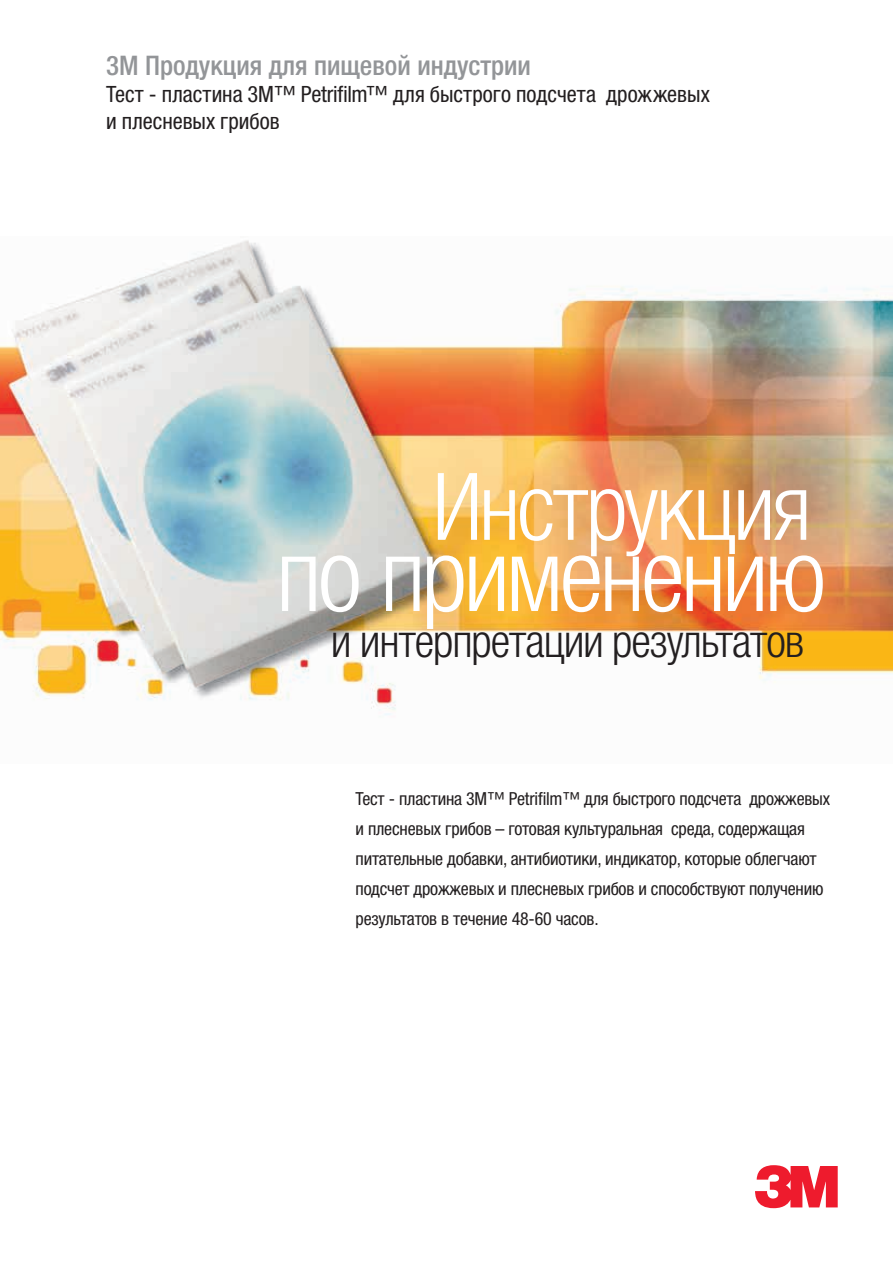
<style>
.page{position:relative;width:893px;height:1263px;background:#fff}
.page>*{position:absolute;margin:0;border:0;box-sizing:border-box;transform-origin:0 0}
.t1{font:300 condensed 102.3px "Helvetica Neue LTW1 G";letter-spacing:-.04em;color:#fff}
.t2{font:300 condensed 93.45px "Helvetica Neue LTW1 G";letter-spacing:-.03em;color:#fff}
.t3{font:300 condensed 45.6px "Helvetica Neue LTW1 G";letter-spacing:-.025em;color:#231f20}
.t4{font:500 condensed 27px "Helvetica Neue LTW1 G";color:#939598}
.t5{font:condensed 22.5px/27px "Helvetica Neue LTW1 G";color:#231f20}
.t6{font:condensed 18px/30px "Helvetica Neue LTW1 G";letter-spacing:-.01em;color:#231f20}
</style>
<div class="page">
<img style="left:0;top:240px;width:893px;height:475px">
<svg style="left:755px;top:1165px;width:83px;height:43px"></svg>
<h3 class="t4" style="left:106px;top:49px;width:426px">3М Продукция для пищевой индустрии</h3>
<p class="t5" style="left:106px;top:80px;width:605px">Тест - пластина 3M™ Petrifilm™ для быстрого подсчета дрожжевых и плесневых грибов</p>
<h2 class="t2" style="left:433px;top:452px;width:381px">Инструкция</h2>
<h1 class="t1" style="left:276px;top:515px;width:551px">по применению</h1>
<h3 class="t3" style="left:331px;top:614px;width:475px">и интерпретации результатов</h3>
<p class="t6" style="left:355px;top:783px;width:476px">Тест - пластина 3M™ Petrifilm™ для быстрого подсчета дрожжевых и плесневых грибов – готовая культуральная среда, содержащая питательные добавки, антибиотики, индикатор, которые облегчают подсчет дрожжевых и плесневых грибов и способствуют получению результатов в течение 48-60 часов.</p>
</div>
